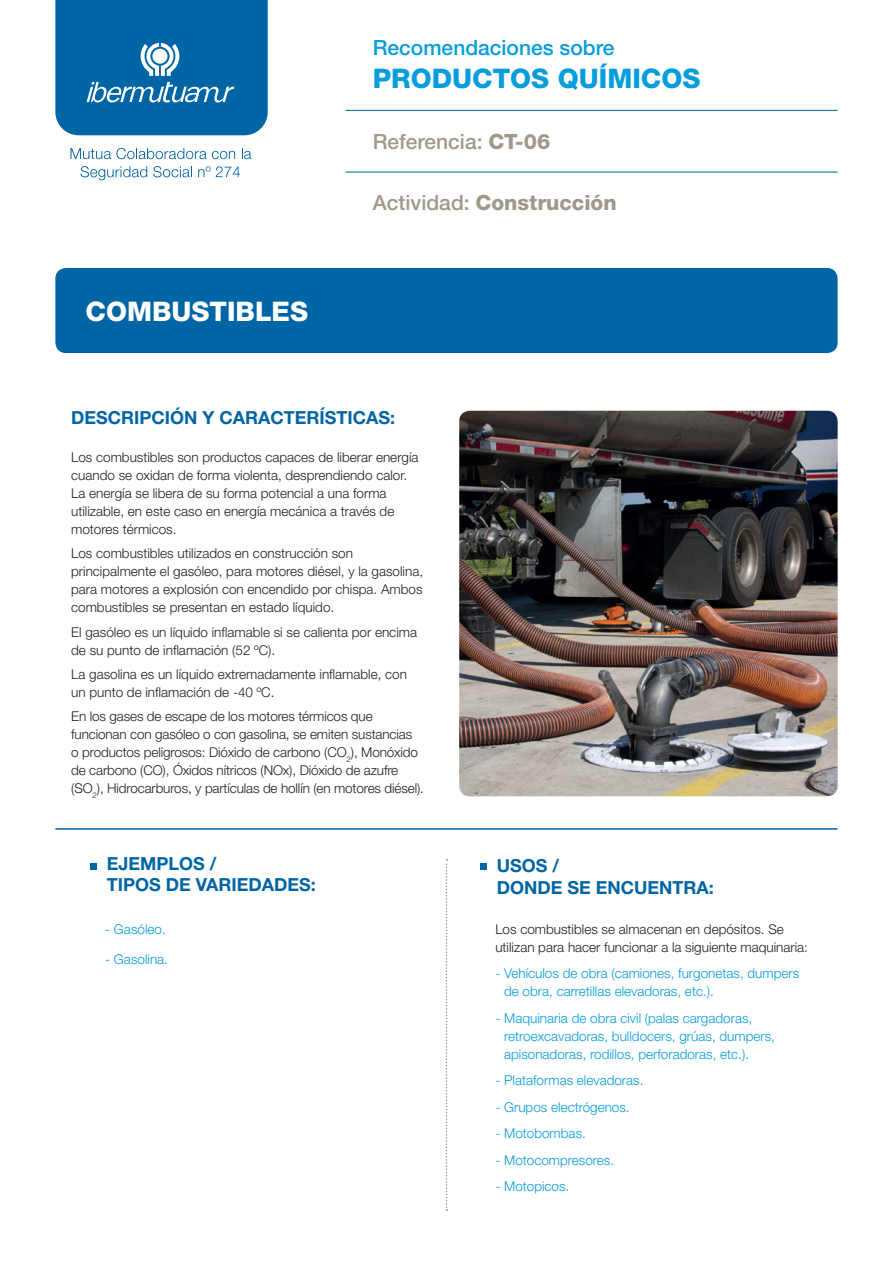
<style>
.page{position:relative;width:893px;height:1263px;background:#fff}
.page>*{position:absolute;margin:0;border:0;box-sizing:border-box;transform-origin:0 0}
.t1{font:800 27px "Helvetica Neue LT Std";color:#069ddc}
.t2{font:800 27px "Helvetica Neue LT Std";color:#fff}
.t3{font:800 21px "Helvetica Neue LT Std";color:#a1988a}
.t4{font:500 21px "Helvetica Neue LT Std";color:#069ddc}
.t5{font:500 21px "Helvetica Neue LT Std";color:#a1988a}
.t6{font:700 18px/21.6px "Helvetica Neue LT Std";color:#0065a4}
.t7{font:300 13.5px/18px "Helvetica Neue LT Std";color:#231f20}
.t8{font:300 13.5px/18px "Helvetica Neue LT Std";color:#069ddc}
.s1{font-weight:800}
.s2{font-weight:500}
</style>
<div class="page">
<div style="left:55px;top:268px;width:783px;height:85px;background:#0065a4;border-radius:11px"></div>
<hr style="left:345px;top:110px;width:493px;height:1px;background:#0065a4">
<hr style="left:345px;top:172px;width:493px;height:1px;background:#0065a4">
<hr style="left:55px;top:828px;width:783px;height:2px;background:#0065a4">
<img style="left:459px;top:411px;width:379px;height:385px">
<svg style="left:446px;top:859px;width:1px;height:352px"></svg>
<div style="left:90px;top:863px;width:7px;height:7px;background:#0065a4"></div>
<div style="left:480px;top:863px;width:7px;height:7px;background:#0065a4"></div>
<svg style="left:55px;top:0;width:213px;height:135px;background:#116faa"></svg>
<svg style="left:70px;top:148px;width:165px;height:11px"></svg>
<svg style="left:242px;top:148px;width:9px;height:11px"></svg>
<svg style="left:80px;top:166px;width:67px;height:14px"></svg>
<svg style="left:153px;top:166px;width:39px;height:11px"></svg>
<svg style="left:198px;top:166px;width:42px;height:11px"></svg>
<p class="t4" style="left:373px;top:35px;width:243px">Recomendaciones sobre</p>
<p class="t1" style="left:373px;top:62px;width:329px">PRODUCTOS QUÍMICOS</p>
<p class="t5" style="left:373px;top:129px;width:179px">Referencia: <span class="s1">CT-06</span></p>
<p class="t2" style="left:86px;top:296px;width:224px">COMBUSTIBLES</p>
<p class="t3" style="left:373px;top:190px;width:245px"><span class="s2">Actividad:</span> Construcción</p>
<p class="t6" style="left:71px;top:406px;width:325px">DESCRIPCIÓN Y CARACTERÍSTICAS:</p>
<p class="t7" style="left:71px;top:448px;width:349px">Los combustibles son productos capaces de liberar energía cuando se oxidan de forma violenta, desprendiendo calor.<br>La energía se libera de su forma potencial a una forma utilizable, en este caso en energía mecánica a través de motores térmicos.</p>
<p class="t7" style="left:71px;top:544px;width:353px">Los combustibles utilizados en construcción son principalmente el gasóleo, para motores diésel, y la gasolina, para motores a explosión con encendido por chispa. Ambos combustibles se presentan en estado líquido.</p>
<p class="t7" style="left:71px;top:622px;width:347px">El gasóleo es un líquido inflamable si se calienta por encima de su punto de inflamación (52 ºC).</p>
<p class="t7" style="left:71px;top:665px;width:337px">La gasolina es un líquido extremadamente inflamable, con un punto de inflamación de -40 ºC.</p>
<p class="t7" style="left:71px;top:707px;width:354px">En los gases de escape de los motores térmicos que funcionan con gasóleo o con gasolina, se emiten sustancias<br>o productos peligrosos: Dióxido de carbono (CO<sub>2</sub>), Monóxido de carbono (CO), Óxidos nítricos (NOx), Dióxido de azufre (SO<sub>2</sub>), Hidrocarburos, y partículas de hollín (en motores diésel).</p>
<p class="t6" style="left:107px;top:852px;width:211px">EJEMPLOS /<br>TIPOS DE VARIEDADES:</p>
<p class="t8" style="left:105px;top:919px;width:62px">- Gasóleo.</p>
<p class="t8" style="left:105px;top:950px;width:64px">- Gasolina.</p>
<p class="t6" style="left:497px;top:854px;width:219px">USOS /<br>DONDE SE ENCUENTRA:</p>
<p class="t7" style="left:495px;top:919px;width:314px">Los combustibles se almacenan en depósitos. Se utilizan para hacer funcionar a la siguiente maquinaria:</p>
<p class="t8" style="left:504px;top:964px;width:297px;text-indent:-9px">- Vehículos de obra (camiones, furgonetas, dumpers de obra, carretillas elevadoras, etc.).</p>
<p class="t8" style="left:504px;top:1008px;width:272px;text-indent:-9px">- Maquinaria de obra civil (palas cargadoras, retroexcavadoras, bulldocers, grúas, dumpers, apisonadoras, rodillos, perforadoras, etc.).</p>
<p class="t8" style="left:495px;top:1071px;width:150px">- Plataformas elevadoras.</p>
<p class="t8" style="left:495px;top:1097px;width:136px">- Grupos electrógenos.</p>
<p class="t8" style="left:495px;top:1124px;width:92px">- Motobombas.</p>
<p class="t8" style="left:495px;top:1150px;width:120px">- Motocompresores.</p>
<p class="t8" style="left:495px;top:1177px;width:76px">- Motopicos.</p>
</div>
